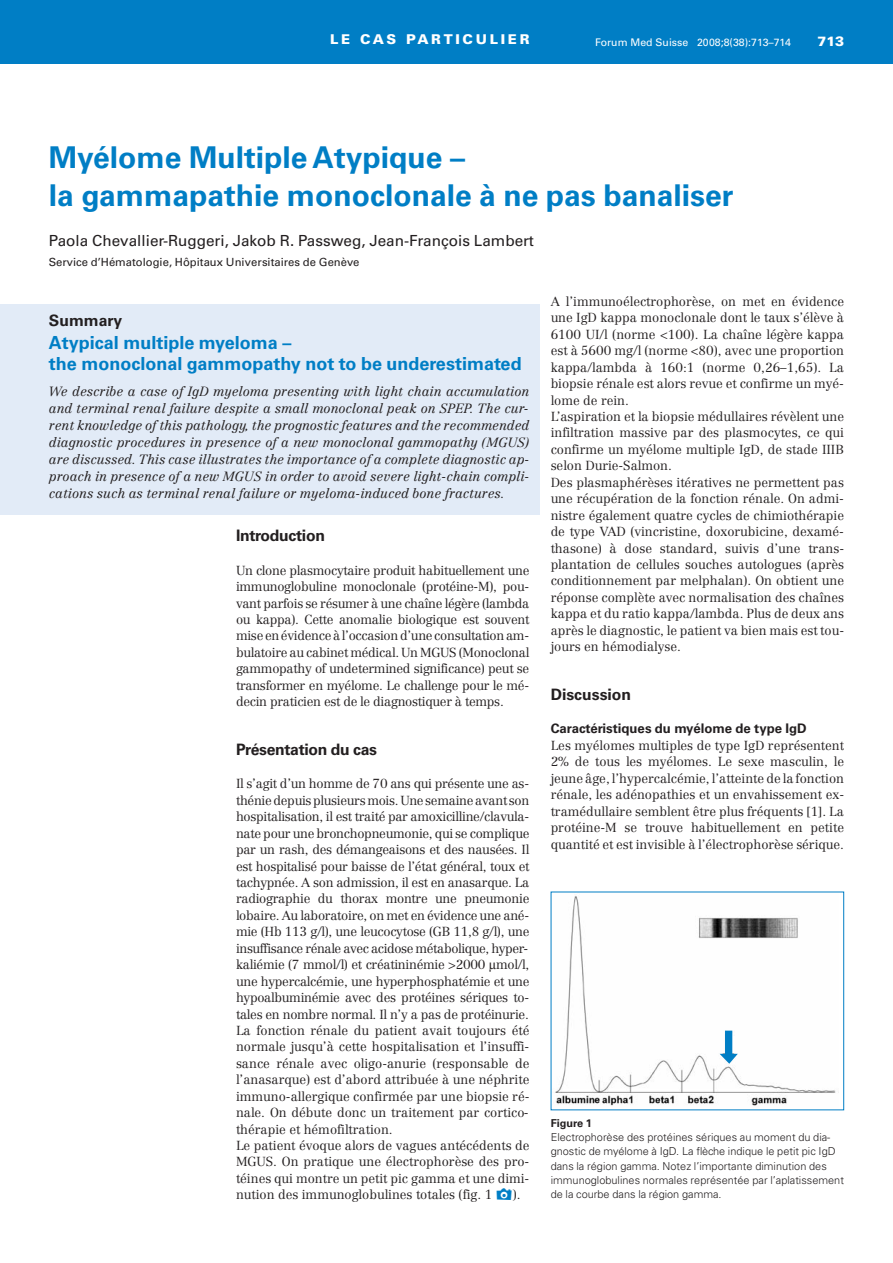
<style>
.page{position:relative;width:893px;height:1263px;background:#fff}
.page>*{position:absolute;margin:0;border:0;box-sizing:border-box;transform-origin:0 0}
.t1{font:700 30px/37.5px "Univers LT Std";color:#007ec5}
.t2{font:700 18px/21.1px "Univers LT Std";color:#007ec5}
.t3{font:700 15.75px "Univers LT Std";letter-spacing:-.02em;color:#231f20}
.t4{font:700 15.75px "Univers LT Std";color:#231f20}
.t5{font:15.3px "Univers LT Std";color:#231f20}
.t6{font:900 13.5px "Univers LT Std";letter-spacing:.2em;color:#fff}
.t7{font:italic 300 13.2px/17px "Centennial";color:#231f20;text-align:justify}
.t8{font:700 13.2px "Univers LT Std";color:#231f20}
.t9{font:300 12.9px/16.5px "Centennial";color:#231f20;text-align:justify}
.t10{font:300 12.9px/16.5px "Centennial";letter-spacing:-.02em;color:#231f20}
.t11{font:11.25px "Univers LT Std";color:#231f20}
.t12{font:300 10.95px/14.2px "Univers LT Std";color:#231f20}
.t13{font:700 10.95px "Univers LT Std";color:#231f20}
.t14{font:10.5px "Univers LT Std";color:#fff}
.s1{font-family:"Schwabe Pi";font-weight:400}
</style>
<div class="page">
<div style="left:0;top:0;width:893px;height:64px;background:#007ec5"></div>
<div style="left:0;top:304px;width:540px;height:211px;background:#e2ebf7"></div>
<img style="left:555px;top:896px;width:284px;height:210px">
<svg style="left:720px;top:1031px;width:18px;height:33px"></svg>
<p class="t6" style="left:330px;top:31px;width:201px">LE CAS PARTICULIER</p>
<p class="t14" style="left:595px;top:38px;width:197px">Forum Med Suisse 2008;8(38):713–714</p>
<p class="t6" style="left:817px;top:33px;width:28px">713</p>
<h1 class="t1" style="left:49px;top:142px;width:686px">Myélome Multiple Atypique –<br>la gammapathie monoclonale à ne pas banaliser</h1>
<p class="t5" style="left:49px;top:235px;width:486px">Paola Chevallier-Ruggeri, Jakob R. Passweg, Jean-François Lambert</p>
<p class="t11" style="left:49px;top:258px;width:312px">Service d’Hématologie, Hôpitaux Universitaires de Genève</p>
<p class="t4" style="left:49px;top:314px;width:75px">Summary</p>
<h2 class="t2" style="left:49px;top:334px;width:474px">Atypical multiple myeloma –<br>the monoclonal gammopathy not to be underestimated</h2>
<p class="t7" style="left:49px;top:384px;width:482px">We describe a case of IgD myeloma presenting with light chain accumulation and terminal renal failure despite a small monoclonal peak on SPEP. The cur&shy;rent knowledge of this pathology, the prognostic features and the recommended diagnostic procedures in presence of a new monoclonal gammopathy (MGUS) are discussed. This case illustrates the importance of a complete diagnostic ap&shy;proach in presence of a new MGUS in order to avoid severe light-chain compli&shy;cations such as terminal renal failure or myeloma-induced bone fractures.</p>
<p class="t3" style="left:236px;top:530px;width:90px">Introduction</p>
<p class="t9" style="left:236px;top:563px;width:295px">Un clone plasmocytaire produit habituellement une immunoglobuline monoclonale (protéine-M), pou&shy;vant parfois se résumer à une chaîne légère (lambda ou kappa). Cette anomalie biologique est souvent mise en évidence à l’occasion d’une consultation am&shy;bulatoire au cabinet médical. Un MGUS (Monoclonal gammopathy of undetermined significance) peut se transformer en myélome. Le challenge pour le mé&shy;decin praticien est de le diagnostiquer à temps.</p>
<p class="t3" style="left:236px;top:743px;width:143px">Présentation du cas</p>
<p class="t10" style="left:236px;top:777px;width:295px">Il s’agit d’un homme de 70 ans qui présente une as&shy;thénie depuis plusieurs mois. Une semaine avant son hospitalisation, il est traité par amoxicilline/clavula&shy;nate pour une bronchopneumonie, qui se complique par un rash, des démangeaisons et des nausées. Il est hospitalisé pour baisse de l’état général, toux et tachypnée. A son admission, il est en anasarque. La radiographie du thorax montre une pneumonie lobaire. Au laboratoire, on met en évidence une ané&shy;mie (Hb 113 g/l), une leucocytose (GB 11,8 g/l), une insuffisance rénale avec aci dose métabolique, hyper&shy;kaliémie (7 mmol/l) et créatininémie &gt;2000 <span class="s1">m</span>mol/l, une hypercalcémie, une hyperphosphatémie et une hypoalbuminémie avec des protéines sériques to&shy;tales en nombre normal. Il n’y a pas de protéinurie.<br>La fonction rénale du patient avait toujours été normale jusqu’à cette hospitalisation et l’insuffi&shy;sance rénale avec oligo-anurie (responsable de l’anasarque) est d’abord attribuée à une néphrite immuno-allergique confirmée par une biopsie ré&shy;nale. On débute donc un traitement par cortico&shy;thérapie et hémofiltration.<br>Le patient évoque alors de vagues antécédents de MGUS. On pratique une électrophorèse des pro&shy;téines qui montre un petit pic gamma et une dimi&shy;nution des immunoglobulines totales (fig. 1</p>
<p class="t9" style="left:513px;top:1188px;width:9px">).</p>
<p class="t9" style="left:551px;top:294px;width:295px;text-align:left">A l’immunoélectrophorèse, on met en évidence une IgD kappa monoclonale dont le taux s’élève à 6100 UI/l (norme &lt;100). La chaîne légère kappa est à 5600 mg/l (norme &lt;80), avec une proportion kappa/lambda à 160:1 (norme 0,26–1,65). La biopsie rénale est alors revue et confirme un myé&shy;lome de rein.<br>L’aspiration et la biopsie médullaires révèlent une infiltration massive par des plasmocytes, ce qui confirme un myélome multiple IgD, de stade IIIB selon Durie-Salmon.<br>Des plasmaphérèses itératives ne permettent pas une récupération de la fonction rénale. On admi&shy;nistre également quatre cycles de chimiothérapie de type VAD (vincristine, doxorubicine, dexamé&shy;thasone) à dose standard, suivis d’une trans - plantation de cellules souches autologues (après conditionnement par melphalan). On obtient une réponse complète avec normalisation des chaînes kappa et du ratio kappa/lambda. Plus de deux ans après le diagnostic, le patient va bien mais est tou&shy;jours en hémodialyse.</p>
<p class="t4" style="left:551px;top:689px;width:82px">Discussion</p>
<p class="t8" style="left:551px;top:724px;width:257px">Caractéristiques du myélome de type IgD</p>
<p class="t9" style="left:551px;top:738px;width:295px">Les myélomes multiples de type IgD représentent 2% de tous les myélomes. Le sexe masculin, le jeune âge, l’hypercalcémie, l’atteinte de la fonction rénale, les adénopathies et un envahissement ex&shy;tramédullaire semblent être plus fréquents [1]. La protéine-M se trouve habituellement en petite quantité et est invisible à l’électrophorèse sérique.</p>
<p class="t13" style="left:551px;top:1119px;width:43px">Figure 1</p>
<p class="t12" style="left:551px;top:1131px;width:295px">Electrophorèse des protéines sériques au moment du dia&shy;gnostic de myélome à IgD. La flèche indique le petit pic IgD dans la région gamma. Notez l’importante diminution des immunoglobulines normales représentée par l’aplatissement de la courbe dans la région gamma.</p>
</div>
